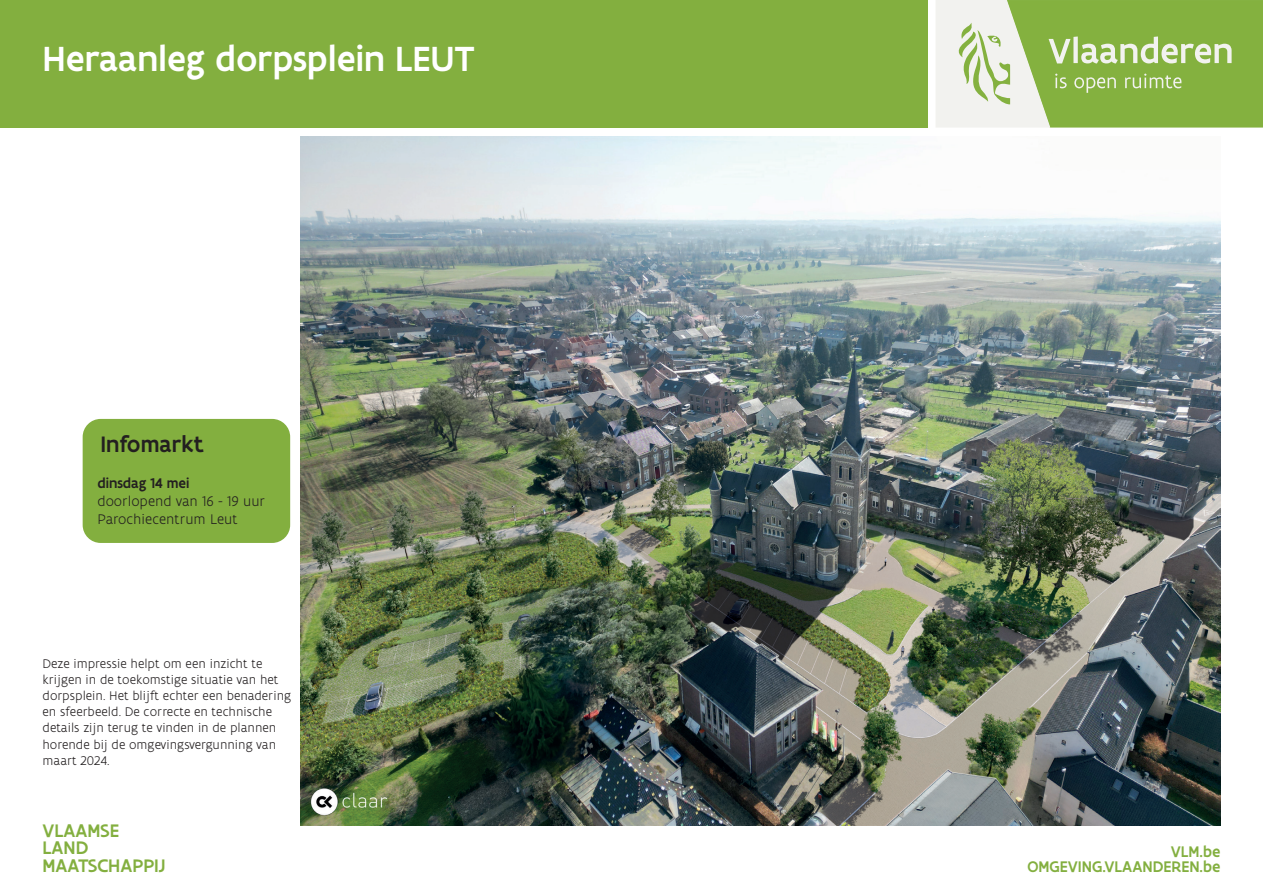
<style>
.page{position:relative;width:1263px;height:893px;background:#fff}
.page>*{position:absolute;margin:0;border:0;box-sizing:border-box;transform-origin:0 0}
.t1{font:500 37.5px "Flanders Art Sans";color:#fff}
.t2{font:500 24px "Flanders Art Sans";color:#231f20}
.t3{font:500 19.5px/17.2px "Flanders Art Sans";color:#83af3f}
.t4{font:500 16.5px/14.2px "Flanders Art Sans";color:#83af3f;text-align:right}
.t5{font:300 15px/18px "Flanders Art Sans";color:#231f20}
.t6{font:500 15px "Flanders Art Sans";color:#231f20}
.t7{font:300 13.5px/16.2px "Flanders Art Sans";color:#231f20}
</style>
<div class="page">
<div style="left:0;top:0;width:927px;height:128px;background:#83af3f"></div>
<svg style="left:936px;top:0;width:327px;height:128px"></svg>
<img style="left:301px;top:136px;width:919px;height:690px">
<div style="left:83px;top:419px;width:207px;height:124px;background:#83af3f;border-radius:18px"></div>
<h1 class="t1" style="left:43px;top:35px;width:434px">Heraanleg dorpsplein LEUT</h1>
<h2 class="t2" style="left:101px;top:429px;width:105px">Infomarkt</h2>
<p class="t6" style="left:98px;top:473px;width:93px">dinsdag 14 mei</p>
<p class="t5" style="left:98px;top:492px;width:169px">doorlopend van 16 - 19 uur<br>Parochiecentrum Leut</p>
<p class="t7" style="left:43px;top:655px;width:250px">Deze impressie helpt om een inzicht te krijgen in de toekomstige situatie van het dorpsplein. Het blijft echter een benadering en sfeerbeeld. De correcte en technische details zijn terug te vinden in de plannen horende bij de omgevingsvergunning van maart 2024.</p>
<h3 class="t3" style="left:43px;top:822px;width:125px">VLAAMSE<br>LAND<br>MAATSCHAPPIJ</h3>
<p class="t4" style="left:1027px;top:845px;width:195px">VLM.be<br>OMGEVING.VLAANDEREN.be</p>
</div>
